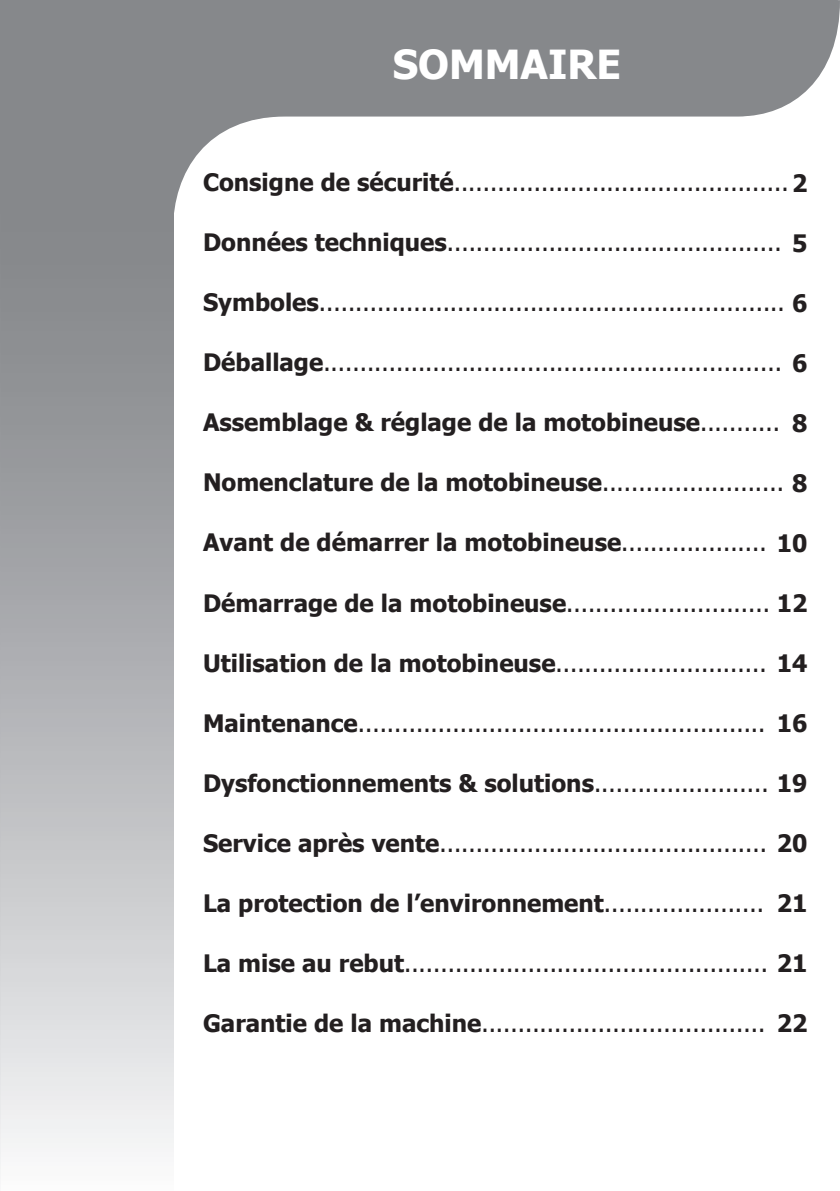
<style>
.page{position:relative;width:840px;height:1191px;background:#fff}
.page>*{position:absolute;margin:0;border:0;box-sizing:border-box;transform-origin:0 0}
.t1{font:700 40px "Tahoma";color:#fff}
.t2{font:24px "Tahoma";color:#231f20}
.t3{font:700 24px "Tahoma";color:#231f20}
.s1{font-weight:700}
.s2{font-weight:400}
</style>
<div class="page">
<svg style="left:1px;top:0;width:172px;height:1148px;background:#abacaf"></svg>
<svg style="left:173px;top:0;width:666px;height:229px"></svg>
<h1 class="t1" style="left:392px;top:36px;width:229px">SOMMAIRE</h1>
<p class="t2" style="left:203px;top:166px;width:605px"><span class="s1">Consigne de sécurité</span>..............................................<span class="s1">2</span></p>
<p class="t2" style="left:203px;top:226px;width:605px"><span class="s1">Données techniques</span>.............................................. <span class="s1">5</span></p>
<p class="t2" style="left:203px;top:286px;width:605px"><span class="s1">Symboles</span>................................................................ <span class="s1">6</span></p>
<p class="t2" style="left:203px;top:346px;width:605px"><span class="s1">Déballage</span>............................................................... <span class="s1">6</span></p>
<p class="t3" style="left:203px;top:406px;width:578px">Assemblage &amp; réglage de la motobineuse<span class="s2">...........</span></p>
<p class="t3" style="left:203px;top:466px;width:605px">Nomenclature de la motobineuse<span class="s2">.........................</span> 8</p>
<p class="t3" style="left:203px;top:526px;width:605px">Avant de démarrer la motobineuse<span class="s2">....................</span> 10</p>
<p class="t2" style="left:203px;top:586px;width:605px"><span class="s1">Démarrage de la motobineuse</span>............................ <span class="s1">12</span></p>
<p class="t2" style="left:203px;top:646px;width:605px"><span class="s1">Utilisation de la motobineuse</span>............................. <span class="s1">14</span></p>
<p class="t3" style="left:791px;top:406px;width:17px">8</p>
<p class="t2" style="left:203px;top:706px;width:563px"><span class="s1">Maintenance</span>........................................................</p>
<p class="t3" style="left:776px;top:706px;width:32px">16</p>
<p class="t3" style="left:203px;top:766px;width:605px">Dysfonctionnements &amp; solutions<span class="s2">........................</span> 19</p>
<p class="t2" style="left:203px;top:826px;width:605px"><span class="s1">Service après vente</span>............................................. <span class="s1">20</span></p>
<p class="t3" style="left:203px;top:886px;width:562px">La protection de l’environnement<span class="s2">......................</span></p>
<p class="t2" style="left:203px;top:946px;width:605px"><span class="s1">La mise au rebut</span>.................................................. <span class="s1">21</span></p>
<p class="t3" style="left:776px;top:886px;width:32px">21</p>
<p class="t2" style="left:203px;top:1006px;width:563px"><span class="s1">Garantie de la machine</span>.......................................</p>
<p class="t3" style="left:776px;top:1006px;width:32px">22</p>
</div>
